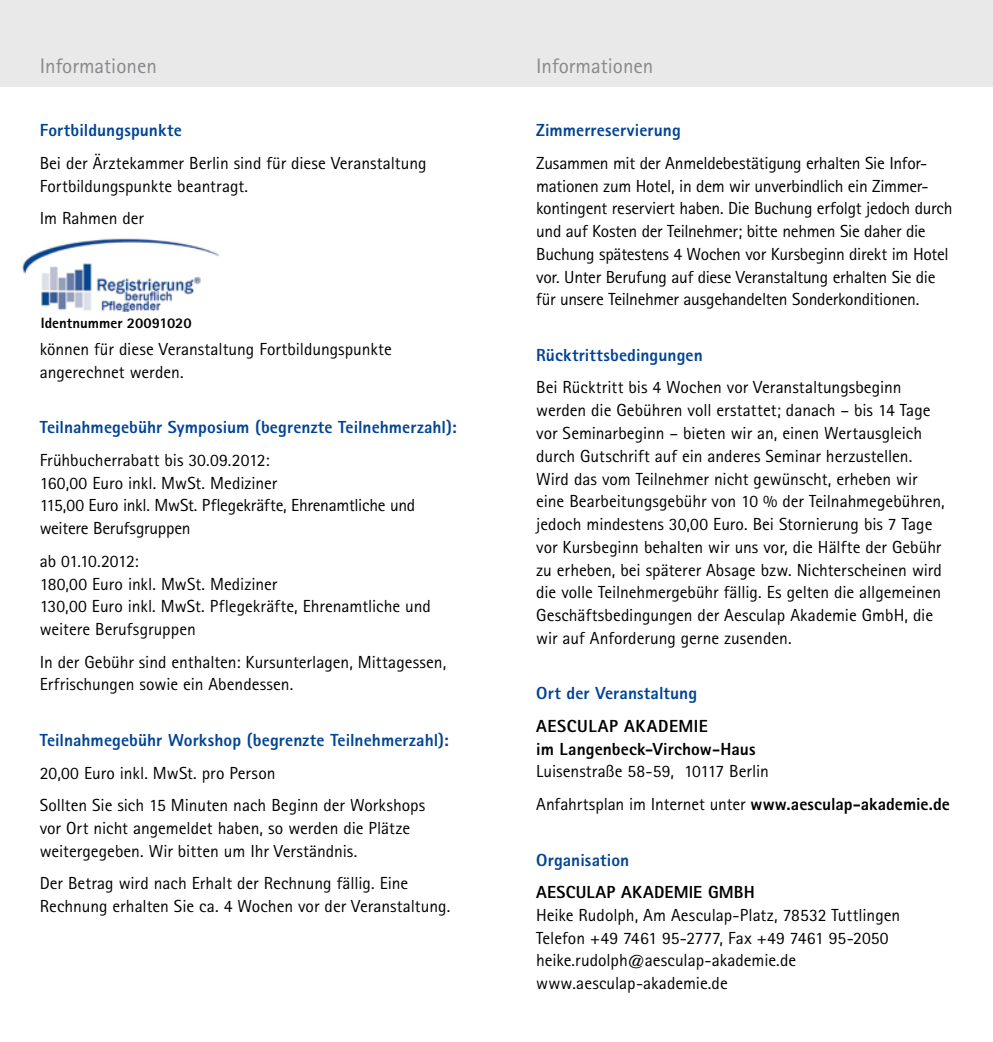
<style>
.page{position:relative;width:993px;height:1042px;background:#fff}
.page>*{position:absolute;margin:0;border:0;box-sizing:border-box;transform-origin:0 0}
.t1{font:21px "Rotis Sans Serif Pro";color:#87888a}
.t2{font:17.5px/22.8px "Rotis Sans Serif Pro";letter-spacing:-.005em;color:#000}
.t3{font:800 17.5px "Rotis Sans Serif Pro";letter-spacing:.005em;color:#004494}
.t4{font:800 17.5px/22.8px "Rotis Sans Serif Pro";letter-spacing:.01em;color:#000}
.t5{font:800 14.88px "Rotis Sans Serif Pro";color:#000}
.s1{font-weight:800}
</style>
<div class="page">
<div style="left:0;top:0;width:992px;height:87px;background:#e9e9ea"></div>
<img style="left:22px;top:238px;width:196px;height:74px">
<p class="t1" style="left:40px;top:54px;width:119px">Informationen</p>
<p class="t1" style="left:536px;top:54px;width:119px">Informationen</p>
<p class="t3" style="left:40px;top:119px;width:143px">Fortbildungspunkte</p>
<p class="t2" style="left:40px;top:152px;width:388px">Bei der Ärztekammer Berlin sind für diese Veranstaltung<br>Fortbildungspunkte beantragt.</p>
<p class="t2" style="left:40px;top:207px;width:106px">Im Rahmen der</p>
<p class="t5" style="left:41px;top:314px;width:152px">Identnummer 20091020</p>
<p class="t2" style="left:40px;top:338px;width:353px">können für diese Veranstaltung Fortbildungspunkte angerechnet werden.</p>
<p class="t3" style="left:40px;top:416px;width:418px">Teilnahmegebühr Symposium (begrenzte Teilnehmerzahl):</p>
<p class="t2" style="left:40px;top:449px;width:377px">Frühbucherrabatt bis 30.09.2012:<br>160,00 Euro inkl. MwSt. Mediziner<br>115,00 Euro inkl. MwSt. Pflegekräfte, Ehrenamtliche und weitere Berufsgruppen</p>
<p class="t2" style="left:40px;top:550px;width:393px">ab 01.10.2012:<br>180,00 Euro inkl. MwSt. Mediziner<br>130,00 Euro inkl. MwSt. Pflegekräfte, Ehrenamtliche und weitere Berufsgruppen</p>
<p class="t2" style="left:40px;top:650px;width:408px">In der Gebühr sind enthalten: Kursunterlagen, Mittagessen,<br>Erfrischungen sowie ein Abendessen.</p>
<p class="t3" style="left:40px;top:729px;width:410px">Teilnahmegebühr Workshop (begrenzte Teilnehmerzahl):</p>
<p class="t2" style="left:40px;top:756px;width:387px;line-height:32.7px">20,00 Euro inkl. MwSt. pro Person<br>Sollten Sie sich 15 Minuten nach Beginn der Workshops</p>
<p class="t2" style="left:40px;top:817px;width:372px">vor Ort nicht angemeldet haben, so werden die Plätze weitergegeben. Wir bitten um Ihr Verständnis.</p>
<p class="t2" style="left:40px;top:872px;width:412px">Der Betrag wird nach Erhalt der Rechnung fällig. Eine<br>Rechnung erhalten Sie ca. 4 Wochen vor der Veranstaltung.</p>
<p class="t3" style="left:536px;top:119px;width:146px">Zimmerreservierung</p>
<p class="t2" style="left:536px;top:152px;width:417px">Zusammen mit der Anmeldebestätigung erhalten Sie Infor&shy;mationen zum Hotel, in dem wir unverbindlich ein Zimmer&shy;kontingent reserviert haben. Die Buchung erfolgt jedoch durch und auf Kosten der Teilnehmer; bitte nehmen Sie daher die Buchung spätestens 4 Wochen vor Kursbeginn direkt im Hotel vor. Unter Berufung auf diese Veranstaltung erhalten Sie die für unsere Teilnehmer ausgehandelten Sonderkonditionen.</p>
<p class="t3" style="left:536px;top:344px;width:168px">Rücktrittsbedingungen</p>
<p class="t2" style="left:536px;top:376px;width:410px">Bei Rücktritt bis 4 Wochen vor Veranstaltungsbeginn werden die Gebühren voll erstattet; danach – bis 14 Tage vor Seminarbeginn – bieten wir an, einen Wertausgleich durch Gutschrift auf ein anderes Seminar herzustellen.<br>Wird das vom Teilnehmer nicht gewünscht, erheben wir eine Bearbeitungsgebühr von 10 % der Teilnahmegebühren, jedoch mindestens 30,00 Euro. Bei Stornierung bis 7 Tage vor Kursbeginn behalten wir uns vor, die Hälfte der Gebühr zu erheben, bei späterer Absage bzw. Nichterscheinen wird die volle Teilnehmergebühr fällig. Es gelten die allgemeinen Geschäftsbedingungen der Aesculap Akademie GmbH, die wir auf Anforderung gerne zusenden.</p>
<p class="t3" style="left:536px;top:682px;width:162px">Ort der Veranstaltung</p>
<p class="t4" style="left:536px;top:714px;width:63px">Aesculap</p>
<p class="t4" style="left:536px;top:714px;width:221px;text-indent:88px">Akademie<br>im Langenbeck-Virchow-Haus</p>
<p class="t2" style="left:536px;top:755px;width:415px;line-height:32.7px">Luisenstraße 58-59, 10117 Berlin<br>Anfahrtsplan im Internet unter <span class="s1">www.aesculap-akademie.de</span></p>
<p class="t3" style="left:536px;top:848px;width:94px">Organisation</p>
<p class="t4" style="left:536px;top:881px;width:61px">Aesculap</p>
<p class="t4" style="left:621px;top:881px;width:135px">Akademie GmbH</p>
<p class="t2" style="left:536px;top:904px;width:365px">Heike Rudolph, Am Aesculap-Platz, 78532 Tuttlingen Telefon +49 7461 95-2777, Fax +49 7461 95-2050 heike.rudolph@aesculap-akademie.de www.aesculap-akademie.de</p>
</div>
